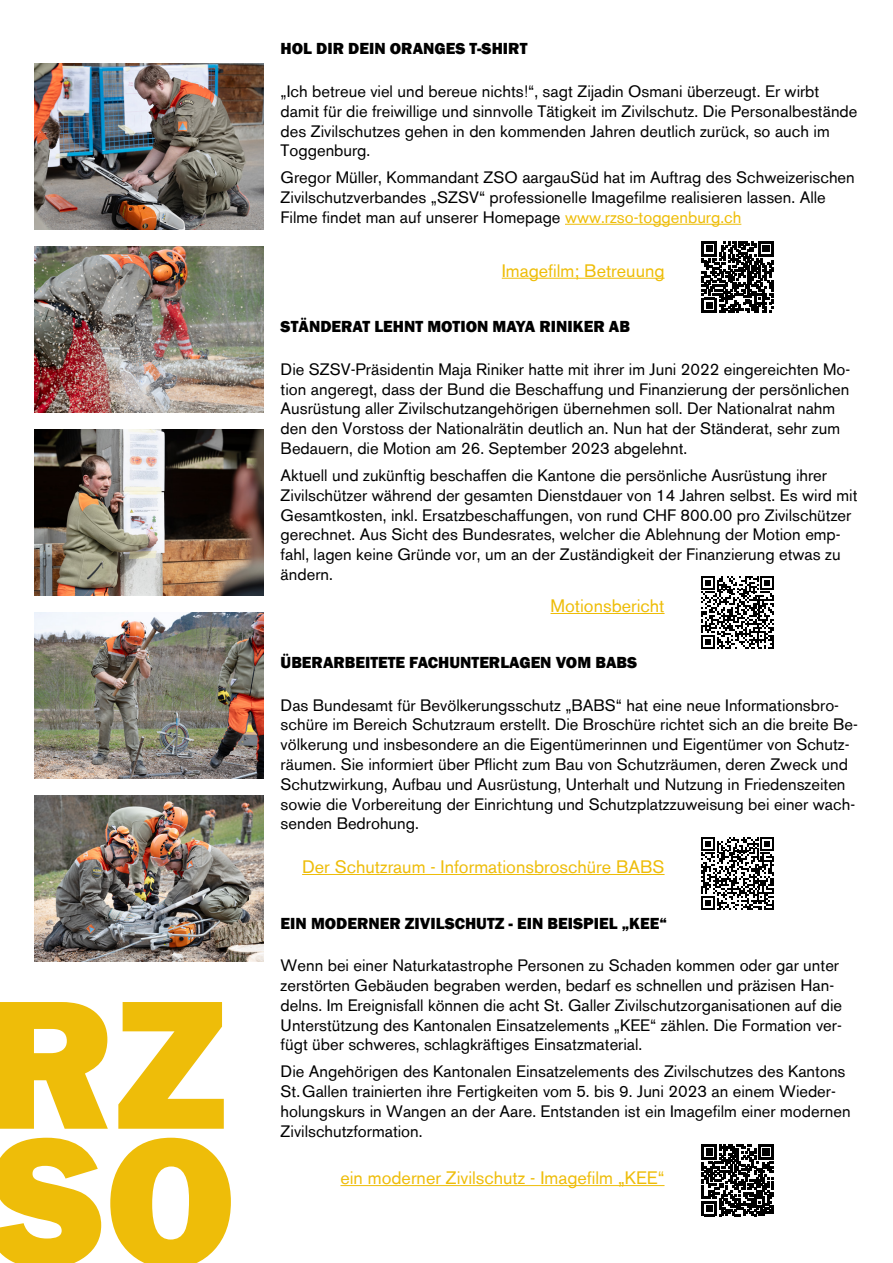
<style>
.page{position:relative;width:893px;height:1263px;background:#fff}
.page>*{position:absolute;margin:0;border:0;box-sizing:border-box;transform-origin:0 0}
.t1{font:800 190.05px "Franklin Gothic";color:#eebd09}
.t2{font:18px "Akzidenz Grotesk BE";color:#eebd0a}
.t3{font:18px "Akzidenz Grotesk BE";color:#eebd07}
.t4{font:16.5px/19.8px "Akzidenz Grotesk BE";color:#000}
.t5{font:800 16.5px "Franklin Gothic";color:#000}
.s1{color:#eebd07}
</style>
<div class="page">
<img style="left:34px;top:613px;width:229px;height:165px">
<img style="left:34px;top:247px;width:230px;height:166px">
<img style="left:34px;top:430px;width:230px;height:166px">
<img style="left:34px;top:64px;width:230px;height:166px">
<img style="left:34px;top:796px;width:230px;height:165px">
<svg style="left:701px;top:837px;width:73px;height:73px"></svg>
<hr style="left:302px;top:874px;width:363px;height:1px;background:#eebd0a">
<svg style="left:702px;top:1144px;width:71px;height:72px"></svg>
<hr style="left:340px;top:1185px;width:324px;height:1px;background:#eebd0a">
<svg style="left:701px;top:576px;width:73px;height:73px"></svg>
<hr style="left:550px;top:613px;width:115px;height:1px;background:#eebd07">
<hr style="left:565px;top:224px;width:176px;height:1px;background:#eebd07">
<svg style="left:702px;top:241px;width:71px;height:72px"></svg>
<hr style="left:502px;top:278px;width:163px;height:1px;background:#eebd07">
<h1 class="t1" style="left:-16px;top:942px;width:244px">RZ</h1>
<h1 class="t1" style="left:-10px;top:1079px;width:248px">SO</h1>
<p class="t5" style="left:281px;top:38px;width:248px">HOL DIR DEIN ORANGES T-SHIRT</p>
<p class="t4" style="left:281px;top:81px;width:578px">„Ich betreue viel und bereue nichts!“, sagt Zijadin Osmani überzeugt. Er wirbt damit für die freiwillige und sinnvolle Tätigkeit im Zivilschutz. Die Personalbestände des Zivilschutzes gehen in den kommenden Jahren deutlich zurück, so auch im Toggenburg.</p>
<p class="t4" style="left:281px;top:168px;width:576px">Gregor Müller, Kommandant ZSO aargauSüd hat im Auftrag des Schweizerischen<br>Zivilschutzverbandes „SZSV“ professionelle Imagefilme realisieren lassen. Alle<br>Filme findet man auf unserer Homepage <span class="s1">www.rzso-toggenburg.ch</span></p>
<p class="t3" style="left:502px;top:260px;width:164px">Imagefilm; Betreuung</p>
<p class="t5" style="left:281px;top:316px;width:351px">STÄNDERAT LEHNT MOTION MAYA RINIKER AB</p>
<p class="t4" style="left:281px;top:359px;width:571px">Die SZSV-Präsidentin Maja Riniker hatte mit ihrer im Juni 2022 eingereichten Mo&shy;tion angeregt, dass der Bund die Beschaffung und Finanzierung der persönlichen Ausrüstung aller Zivilschutzangehörigen übernehmen soll. Der Nationalrat nahm den den Vorstoss der Nationalrätin deutlich an. Nun hat der Ständerat, sehr zum Bedauern, die Motion am 26. September 2023 abgelehnt.</p>
<p class="t4" style="left:281px;top:465px;width:578px">Aktuell und zukünftig beschaffen die Kantone die persönliche Ausrüstung ihrer Zivilschützer während der gesamten Dienstdauer von 14 Jahren selbst. Es wird mit Gesamtkosten, inkl. Ersatzbeschaffungen, von rund CHF 800.00 pro Zivilschützer gerechnet. Aus Sicht des Bundesrates, welcher die Ablehnung der Motion emp&shy;fahl, lagen keine Gründe vor, um an der Zuständigkeit der Finanzierung etwas zu ändern.</p>
<p class="t3" style="left:550px;top:595px;width:116px">Motionsbericht</p>
<p class="t5" style="left:281px;top:652px;width:358px">ÜBERARBEITETE FACHUNTERLAGEN VOM BABS</p>
<p class="t4" style="left:281px;top:695px;width:579px">Das Bundesamt für Bevölkerungsschutz „BABS“ hat eine neue Informationsbro&shy;schüre im Bereich Schutzraum erstellt. Die Broschüre richtet sich an die breite Be&shy;völkerung und insbesondere an die Eigentümerinnen und Eigentümer von Schutz&shy;räumen. Sie informiert über Pflicht zum Bau von Schutzräumen, deren Zweck und Schutzwirkung, Aufbau und Ausrüstung, Unterhalt und Nutzung in Friedenszeiten sowie die Vorbereitung der Einrichtung und Schutzplatzzuweisung bei einer wach&shy;senden Bedrohung.</p>
<p class="t2" style="left:302px;top:856px;width:364px">Der Schutzraum - Informationsbroschüre BABS</p>
<p class="t5" style="left:281px;top:912px;width:388px">EIN MODERNER ZIVILSCHUTZ - EIN BEISPIEL „KEE“</p>
<p class="t4" style="left:281px;top:955px;width:563px">Wenn bei einer Naturkatastrophe Personen zu Schaden kommen oder gar unter zerstörten Gebäuden begraben werden, bedarf es schnellen und präzisen Han&shy;delns. Im Ereignisfall können die acht St. Galler Zivilschutzorganisationen auf die Unterstützung des Kantonalen Einsatzelements „KEE“ zählen. Die Formation ver&shy;fügt über schweres, schlagkräftiges Einsatzmaterial.</p>
<p class="t4" style="left:281px;top:1062px;width:572px">Die Angehörigen des Kantonalen Einsatzelements des Zivilschutzes des Kantons St.Gallen trainierten ihre Fertigkeiten vom 5. bis 9. Juni 2023 an einem Wieder&shy;holungskurs in Wangen an der Aare. Entstanden ist ein Imagefilm einer modernen Zivilschutzformation.</p>
<p class="t2" style="left:340px;top:1167px;width:326px">ein moderner Zivilschutz - Imagefilm „KEE“</p>
</div>
